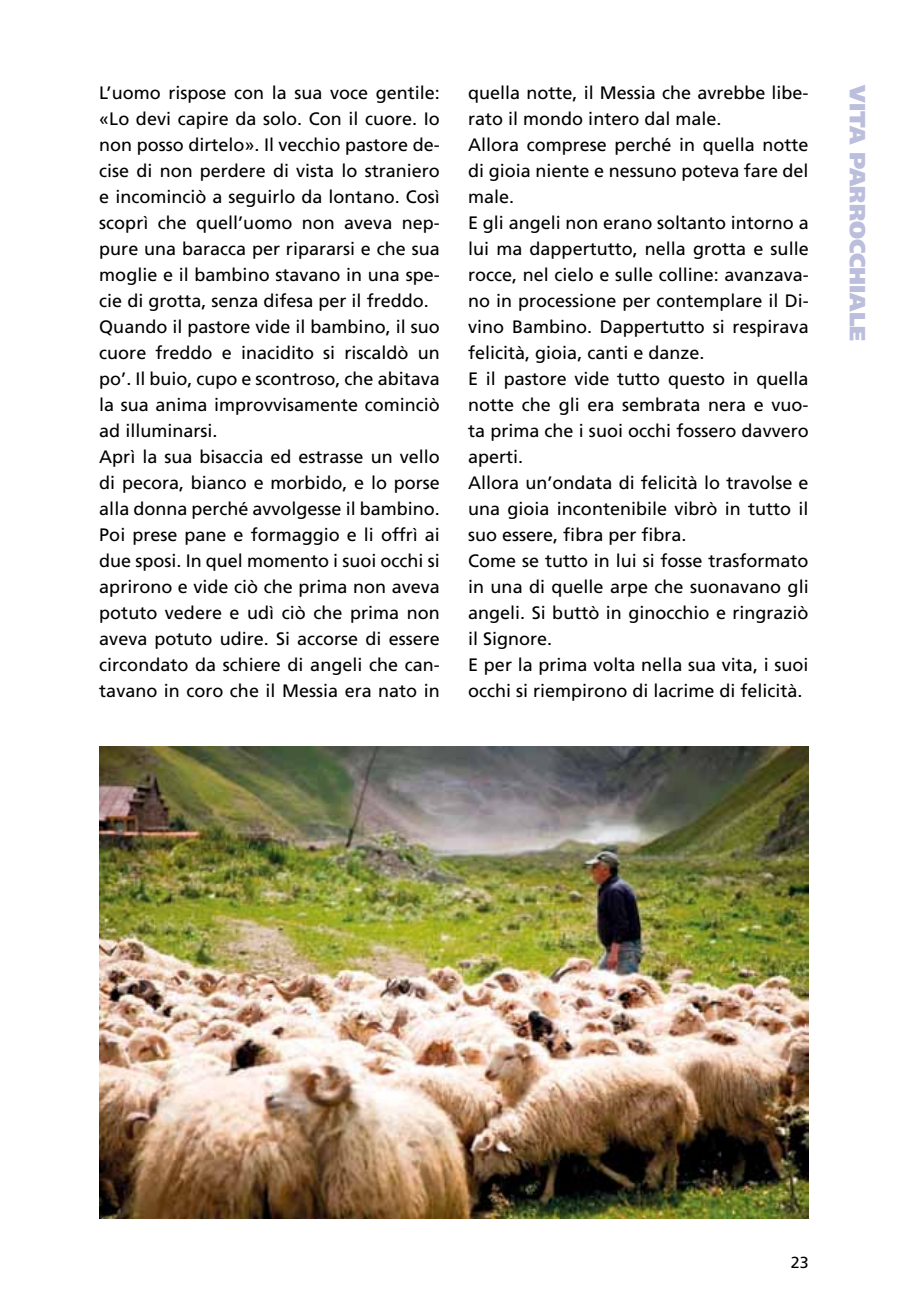
<style>
.page{position:relative;width:908px;height:1304px;background:#fff}
.page>*{position:absolute;margin:0;border:0;box-sizing:border-box;transform-origin:0 0}
.t1{font:900 22px "Frutiger";color:#bbbedc}
.t2{font:18px/26px "Frutiger";color:#000}
.t3{font:16px "Frutiger";color:#000}
</style>
<div class="page">
<img style="left:99px;top:746px;width:709px;height:473px">
<p class="t2" style="left:99px;top:80px;width:342px">L’uomo rispose con la sua voce gentile: «Lo devi capire da solo. Con il cuore. Io non posso dirtelo». I l vecchio pastore de&shy;cise di non perdere di vista lo straniero e incominciò a seguirlo da lontano. Così scoprì che quell’uomo non aveva nep&shy;pure una baracca per ripararsi e che sua moglie e il bambino stavano in una spe&shy;cie di grotta, senza difesa per il freddo.<br>Quando il pastore vide il bambino, il suo cuore freddo e inacidito si riscaldò un po’. I l buio, cupo e scontroso, che abitava la sua anima improvvisamente cominciò ad illuminarsi.<br>Aprì la sua bisaccia ed estrasse un vello di pecora, bianco e morbido, e lo porse alla donna perché avvolgesse il bambino.<br>Poi prese pane e formaggio e li offrì ai due sposi. I n quel momento i suoi occhi si aprirono e vide ciò che prima non aveva potuto vedere e udì ciò che prima non aveva potuto udire. Si accorse di essere circondato da schiere di angeli che can&shy;tavano in coro che il Messia era nato in</p>
<p class="t2" style="left:468px;top:79px;width:342px">quella notte, il Messia che avrebbe libe&shy;rato il mondo intero dal male.<br>Allora comprese perché in quella notte di gioia niente e nessuno poteva fare del male.<br>E gli angeli non erano soltanto intorno a lui ma dappertutto, nella grotta e sulle rocce, nel cielo e sulle colline: avanzava&shy;no in processione per contemplare il Di&shy;vino Bambino. Dappertutto si respirava felicità, gioia, canti e danze.<br>E il pastore vide tutto questo in quella notte che gli era sembrata nera e vuo&shy;ta prima che i suoi occhi fossero davvero aperti.<br>Allora un’ondata di felicità lo travolse e una gioia incontenibile vibrò in tutto il suo essere, fibra per fibra.<br>Come se tutto in lui si fosse trasformato in una di quelle arpe che suonavano gli angeli. Si buttò in ginocchio e ringraziò il Signore.<br>E per la prima volta nella sua vita, i suoi occhi si riempirono di lacrime di felicità.</p>
<p class="t1" style="left:870px;top:85px;width:258px;rotate:90deg">vita parrocchiale</p>
<p class="t3" style="left:790px;top:1253px;width:19px">23</p>
</div>
